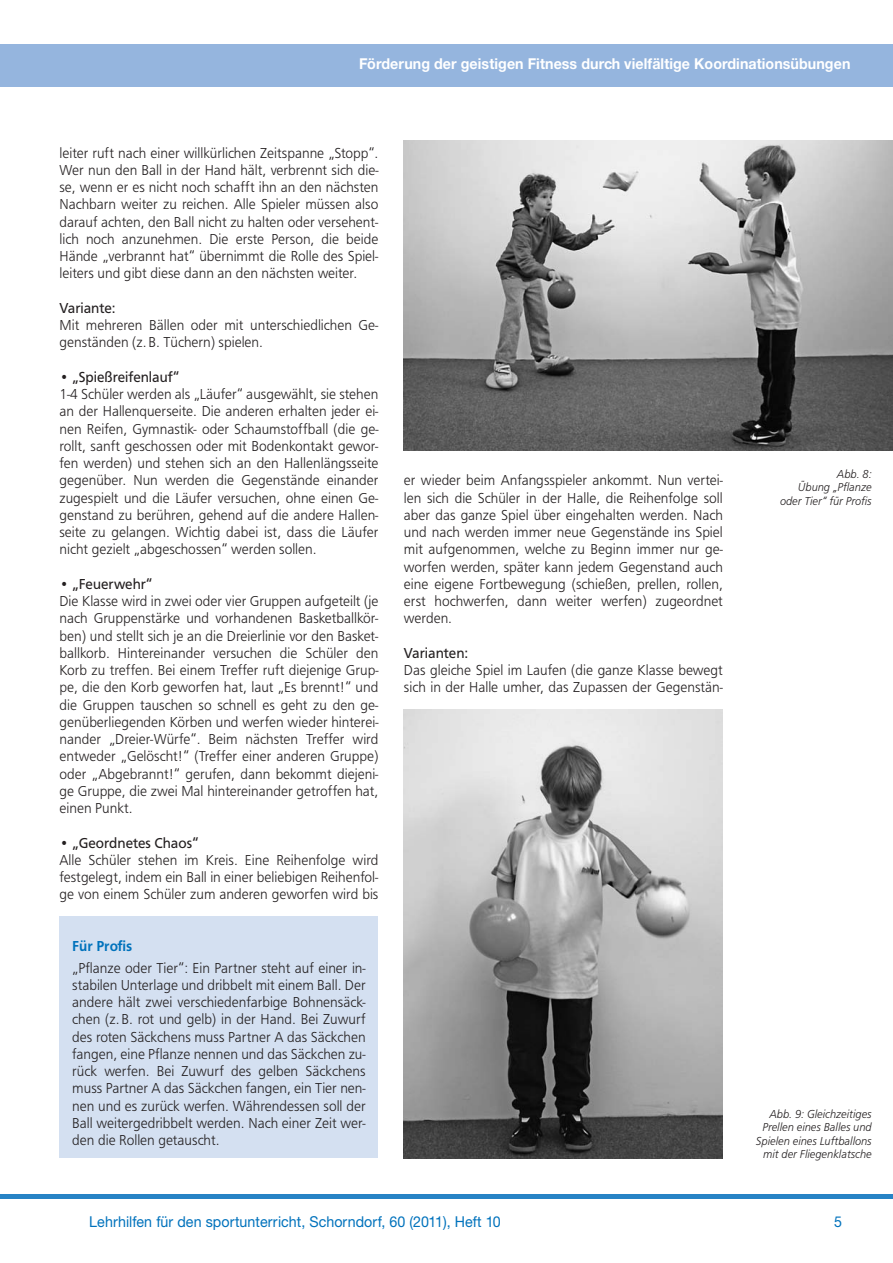
<style>
.page{position:relative;width:893px;height:1263px;background:#fff}
.page>*{position:absolute;margin:0;border:0;box-sizing:border-box;transform-origin:0 0}
.t1{font:300 15px/17.2px "Frutus T";color:#231f20;scale:.95 1}
.t2{font:700 15px "Helvetica Neue CE";letter-spacing:.005em;color:#fff;scale:.95 1}
.t3{font:15px "Helvetica Neue CE";letter-spacing:.005em;color:#0072bc;scale:.95 1}
.t4{font:italic 300 12px/13.5px "Frutus T";color:#231f20;text-align:right;scale:.95 1}
.s1{font-weight:400}
.s2{font-weight:500;color:#0072bc}
</style>
<div class="page">
<div style="left:0;top:1194px;width:893px;height:5px;background:#2783c5"></div>
<div style="left:0;top:44px;width:893px;height:43px;background:#95b5de"></div>
<div style="left:60px;top:917px;width:318px;height:241px;background:#d4e0f1"></div>
<img style="left:404px;top:140px;width:489px;height:311px">
<img style="left:404px;top:710px;width:318px;height:448px">
<p class="t2" style="left:359px;top:54px;width:519px">Förderung der geistigen Fitness durch vielfältige Koordinationsübungen</p>
<p class="t1" style="left:60px;top:144px;width:337px;text-align:justify">leiter ruft nach einer willkürlichen Zeitspanne „Stopp“.<br>Wer nun den Ball in der Hand hält, verbrennt sich die&shy;se, wenn er es nicht noch schafft ihn an den nächsten Nachbarn weiter zu reichen. Alle Spieler müssen also darauf achten, den Ball nicht zu halten oder versehent&shy;lich noch anzunehmen. Die erste Person, die beide Hände „verbrannt hat“ übernimmt die Rolle des Spiel&shy;leiters und gibt diese dann an den nächsten weiter.</p>
<p class="t1" style="left:60px;top:299px;width:337px"><span class="s1">Variante:<br></span>Mit mehreren Bällen oder mit unterschiedlichen Ge&shy;genständen (z.B. Tüchern) spielen.</p>
<p class="t1" style="left:60px;top:368px;width:337px"><span class="s1">• „Spießreifenlauf“<br></span>1-4 Schüler werden als „Läufer“ ausgewählt, sie stehen an der Hallenquerseite. Die anderen erhalten jeder ei&shy;nen Reifen, Gymnastik- oder Schaumstoffball (die ge&shy;rollt, sanft geschossen oder mit Bodenkontakt gewor&shy;fen werden) und stehen sich an den Hallenlängsseite gegenüber. Nun werden die Gegenstände einander zugespielt und die Läufer versuchen, ohne einen Ge&shy;genstand zu berühren, gehend auf die andere Hallen&shy;seite zu gelangen. Wichtig dabei ist, dass die Läufer nicht gezielt „abgeschossen“ werden sollen.</p>
<p class="t1" style="left:60px;top:575px;width:337px"><span class="s1">• „Feuerwehr“<br></span>Die Klasse wird in zwei oder vier Gruppen aufgeteilt (je nach Gruppenstärke und vorhandenen Basketballkör&shy;ben) und stellt sich je an die Dreierlinie vor den Basket&shy;ballkorb. Hintereinander versuchen die Schüler den Korb zu treffen. Bei einem Treffer ruft diejenige Grup&shy;pe, die den Korb geworfen hat, laut „Es brennt!“ und die Gruppen tauschen so schnell es geht zu den ge&shy;genüberliegenden Körben und werfen wieder hinterei&shy;nander „Dreier-Würfe“. Beim nächsten Treffer wird entweder „Gelöscht!“ (Treffer einer anderen Gruppe) oder „Abgebrannt!“ gerufen, dann bekommt diejeni&shy;ge Gruppe, die zwei Mal hintereinander getroffen hat, einen Punkt.</p>
<p class="t1" style="left:60px;top:834px;width:337px"><span class="s1">• „Geordnetes Chaos“<br></span>Alle Schüler stehen im Kreis. Eine Reihenfolge wird festgelegt, indem ein Ball in einer beliebigen Reihenfol&shy;ge von einem Schüler zum anderen geworfen wird bis</p>
<p class="t1" style="left:72px;top:935px;width:310px;line-height:21.5px"><span class="s2">Für Profis<br></span>„Pflanze oder Tier“: Ein Partner steht auf einer in-</p>
<p class="t1" style="left:72px;top:976px;width:310px;text-align:justify">stabilen Unterlage und dribbelt mit einem Ball. Der andere hält zwei verschiedenfarbige Bohnensäck&shy;chen (z.B. rot und gelb) in der Hand. Bei Zuwurf des roten Säckchens muss Partner A das Säckchen fangen, eine Pflanze nennen und das Säckchen zu&shy;rück werfen. Bei Zuwurf des gelben Säckchens muss Partner A das Säckchen fangen, ein Tier nen&shy;nen und es zurück werfen. Währendessen soll der Ball weitergedribbelt werden. Nach einer Zeit wer&shy;den die Rollen getauscht.</p>
<p class="t1" style="left:404px;top:471px;width:337px;text-align:justify">er wieder beim Anfangsspieler ankommt. Nun vertei&shy;len sich die Schüler in der Halle, die Reihenfolge soll aber das ganze Spiel über eingehalten werden. Nach und nach werden immer neue Gegenstände ins Spiel mit aufgenommen, welche zu Beginn immer nur ge&shy;worfen werden, später kann jedem Gegenstand auch eine eigene Fortbewegung (schießen, prellen, rollen, erst hochwerfen, dann weiter werfen) zugeordnet werden.</p>
<p class="t1" style="left:404px;top:644px;width:337px"><span class="s1">Varianten:<br></span>Das gleiche Spiel im Laufen (die ganze Klasse bewegt sich in der Halle umher, das Zupassen der Gegenstän-</p>
<p class="t4" style="left:780px;top:467px;width:98px">Abb. 8:<br>Übung „Pflanze oder Tier“ für Profis</p>
<p class="t4" style="left:756px;top:1107px;width:123px">Abb. 9: Gleichzeitiges<br>Prellen eines Balles und<br>Spielen eines Luftballons mit der Fliegenklatsche</p>
<p class="t3" style="left:89px;top:1213px;width:435px">Lehrhilfen für den sportunterricht, Schorndorf, 60 (2011), Heft 10</p>
<p class="t3" style="left:834px;top:1213px;width:10px">5</p>
</div>
